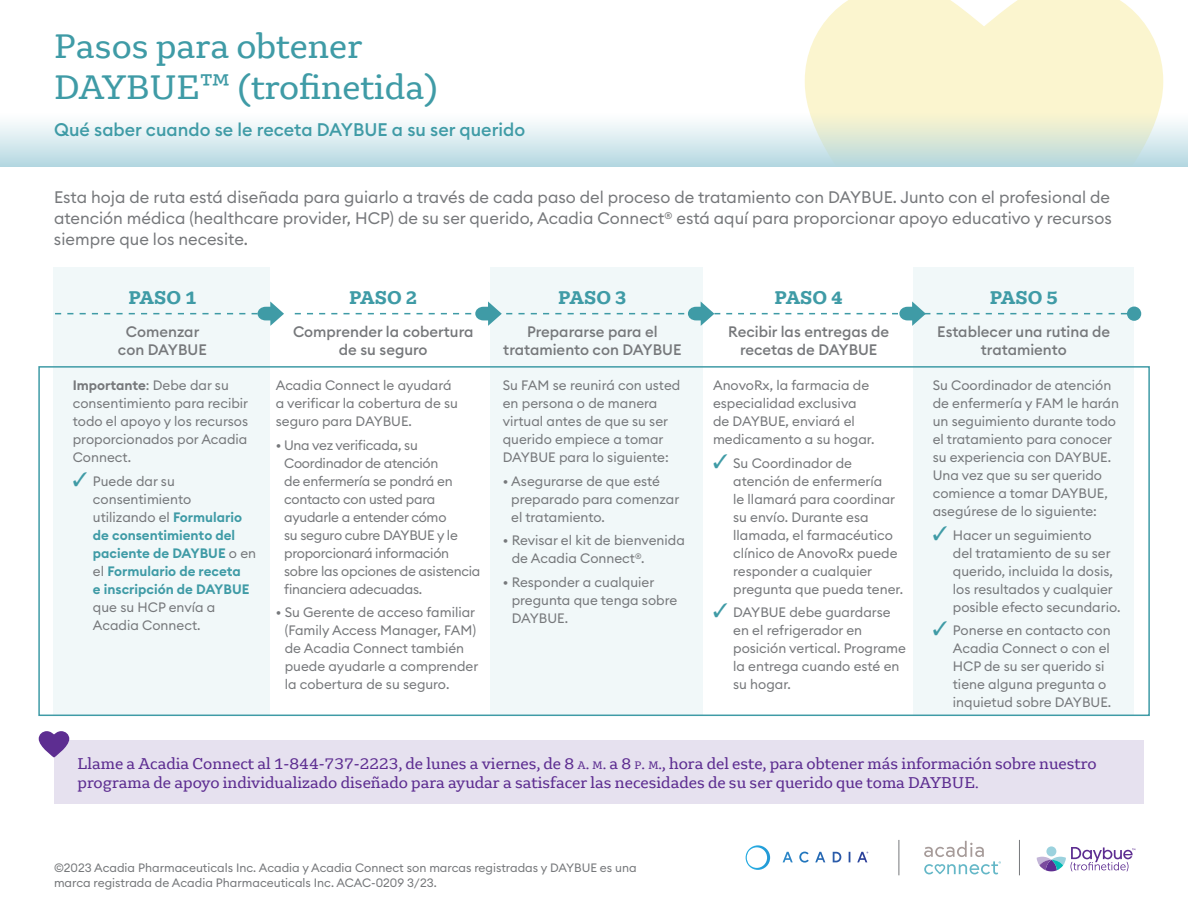
<style>
.page{position:relative;width:1188px;height:918px;background:#fff}
.page>*{position:absolute;margin:0;border:0;box-sizing:border-box;transform-origin:0 0}
.t1{font:36px/40.5px "Gelo";color:#3f9ba6}
.t2{font:700 19.5px "Gelo";color:#3f9ba6}
.t3{font:500 18px "Euclid Circular B";color:#3f9ba6}
.t4{font:16.5px/21px "Euclid Circular B";color:#76787b;text-align:justify}
.t5{font:16.5px/19.5px "Gelo";color:#5d2d91}
.t6{font:500 15px/18px "Euclid Circular B";color:#76787b;text-align:center}
.t7{font:13.5px/18px "Euclid Circular B";color:#76787b}
.t8{font:13.5px/18px "Euclid Circular B";letter-spacing:-.02em;color:#76787b}
.t9{font:600 13.5px/18px "Euclid Circular B";color:#3f9ba6}
.t10{font:12px/14.4px "Euclid Circular B";color:#76787b}
.s1{font-weight:600}
.s2{font-weight:400;color:#76787b}
.s3{color:#3f9ba6}
.s4{font-size:11.55px}
.s5{font-style:inherit}
</style>
<div class="page">
<svg style="left:805px;top:0;width:358px;height:113px;background:#fbf5d2"></svg>
<svg style="left:0;top:113px;width:1188px;height:54px"></svg>
<hr style="left:1019px;top:840px;width:1px;height:35px;background:#76787b">
<div style="left:54px;top:740px;width:1090px;height:63px;background:#e6e1ef"></div>
<svg style="left:39px;top:731px;width:30px;height:27px"></svg>
<hr style="left:899px;top:840px;width:1px;height:35px;background:#76787b">
<svg style="left:924px;top:841px;width:77px;height:33px"></svg>
<div style="left:490px;top:268px;width:213px;height:448px;background:#f1f8f9"></div>
<div style="left:914px;top:268px;width:220px;height:448px;background:#f1f8f9"></div>
<div style="left:54px;top:268px;width:216px;height:448px;background:#f1f8f9"></div>
<svg style="left:55px;top:301px;width:229px;height:25px"></svg>
<div style="left:38px;top:366px;width:1112px;height:350px;border:2px solid #3f9ba6"></div>
<svg style="left:295px;top:301px;width:832px;height:25px"></svg>
<div style="left:1127px;top:307px;width:14px;height:14px;background:#3f9ba6;border-radius:50%"></div>
<svg style="left:746px;top:845px;width:24px;height:25px"></svg>
<svg style="left:783px;top:852px;width:85px;height:11px"></svg>
<svg style="left:1037px;top:847px;width:98px;height:24px"></svg>
<div style="left:1046px;top:846px;width:10px;height:10px;background:#9bd2de;border-radius:50%"></div>
<h1 class="t1" style="left:54px;top:26px;width:386px">Pasos para obtener<br>DAYBUE™ (trofinetida)</h1>
<h3 class="t3" style="left:54px;top:118px;width:473px">Qué saber cuando se le receta DAYBUE a su ser querido</h3>
<p class="t4" style="left:54px;top:187px;width:1059px">Esta hoja de ruta está diseñada para guiarlo a través de cada paso del proceso de tratamiento con DAYBUE. Junto con el profesional de atención médica (healthcare provider, HCP) de su ser querido, Acadia Connect<sup>®</sup> está aquí para proporcionar apoyo educativo y recursos siempre que los necesite.</p>
<h2 class="t2" style="left:128px;top:285px;width:70px">PASO 1</h2>
<p class="t6" style="left:118px;top:322px;width:90px">Comenzar con DAYBUE</p>
<p class="t7" style="left:73px;top:376px;width:177px"><span class="s1">Importante</span>: Debe dar su consentimiento para recibir todo el apoyo y los recursos proporcionados por Acadia<br>Connect.</p>
<p class="t9" style="left:93px;top:472px;width:165px;text-indent:-20px">✓ <span class="s2">Puede dar su consentimiento utilizando el</span> Formulario de consentimiento del paciente de DAYBUE <span class="s2">o en el</span> Formulario de receta<br>e inscripción de DAYBUE</p>
<p class="t7" style="left:93px;top:598px;width:124px">que su HCP envía a<br>Acadia Connect.</p>
<h2 class="t2" style="left:349px;top:285px;width:70px">PASO 2</h2>
<p class="t6" style="left:293px;top:322px;width:182px">Comprender la cobertura de su seguro</p>
<p class="t7" style="left:276px;top:376px;width:184px">Acadia Connect le ayudará a verificar la cobertura de su seguro para DAYBUE.</p>
<p class="t8" style="left:284px;top:436px;width:198px;text-indent:-8px">• Una vez verificada, su<br>Coordinador de atención<br>de enfermería se pondrá en contacto con usted para ayudarle a entender cómo<br>su seguro cubre DAYBUE y le proporcionará información sobre las opciones de asistencia financiera adecuadas.</p>
<p class="t7" style="left:285px;top:603px;width:195px;text-indent:-9px">• Su Gerente de acceso familiar (Family Access Manager, FAM) de Acadia Connect también puede ayudarle a comprender la cobertura de su seguro.</p>
<h2 class="t2" style="left:558px;top:285px;width:70px">PASO 3</h2>
<p class="t6" style="left:503px;top:322px;width:180px">Prepararse para el tratamiento con DAYBUE</p>
<p class="t7" style="left:503px;top:376px;width:179px">Su FAM se reunirá con usted en persona o de manera virtual antes de que su ser querido empiece a tomar<br>DAYBUE para lo siguiente:</p>
<p class="t7" style="left:511px;top:472px;width:170px;text-indent:-8px">• Asegurarse de que esté preparado para comenzar el tratamiento.</p>
<p class="t7" style="left:512px;top:531px;width:175px;text-indent:-9px">• Revisar el kit de bienvenida de Acadia Connect<sup>®</sup>.</p>
<p class="t7" style="left:512px;top:573px;width:167px;text-indent:-9px">• Responder a cualquier pregunta que tenga sobre<br>DAYBUE.</p>
<h2 class="t2" style="left:775px;top:285px;width:70px">PASO 4</h2>
<p class="t6" style="left:728px;top:322px;width:162px">Recibir las entregas de recetas de DAYBUE</p>
<p class="t7" style="left:713px;top:376px;width:163px">AnovoRx, la farmacia de especialidad exclusiva de DAYBUE, enviará el medicamento a su hogar.</p>
<p class="t7" style="left:733px;top:454px;width:171px;text-indent:-20px"><span class="s3">✓</span> Su Coordinador de atención de enfermería<br>le llamará para coordinar su envío. Durante esa llamada, el farmacéutico clínico de AnovoRx puede responder a cualquier pregunta que pueda tener.</p>
<p class="t7" style="left:733px;top:603px;width:174px;text-indent:-20px"><span class="s3">✓</span> DAYBUE debe guardarse en el refrigerador en posición vertical. Programe la entrega cuando esté en su hogar.</p>
<h2 class="t2" style="left:990px;top:285px;width:70px">PASO 5</h2>
<p class="t6" style="left:937px;top:322px;width:175px">Establecer una rutina de tratamiento</p>
<p class="t7" style="left:933px;top:376px;width:188px">Su Coordinador de atención de enfermería y FAM le harán un seguimiento durante todo el tratamiento para conocer su experiencia con DAYBUE.<br>Una vez que su ser querido comience a tomar DAYBUE, asegúrese de lo siguiente:</p>
<p class="t7" style="left:953px;top:526px;width:169px;text-indent:-20px"><span class="s3">✓</span> Hacer un seguimiento<br>del tratamiento de su ser querido, incluida la dosis, los resultados y cualquier posible efecto secundario.</p>
<p class="t7" style="left:953px;top:621px;width:160px;text-indent:-20px"><span class="s3">✓</span> Ponerse en contacto con<br>Acadia Connect o con el<br>HCP de su ser querido si tiene alguna pregunta o inquietud sobre DAYBUE.</p>
<p class="t5" style="left:78px;top:753px;width:1021px">Llame a Acadia Connect al 1-844-737-2223, de lunes a viernes, de 8 <span class="s4">A</span><span class="s5">.</span> <span class="s4">M</span><span class="s5">.</span> a 8 <span class="s4">P</span><span class="s5">.</span> <span class="s4">M</span><span class="s5">.</span>, hora del este, para obtener más información sobre nuestro programa de apoyo individualizado diseñado para ayudar a satisfacer las necesidades de su ser querido que toma DAYBUE.</p>
<p class="t10" style="left:54px;top:861px;width:584px">©2023 Acadia Pharmaceuticals Inc. Acadia y Acadia Connect son marcas registradas y DAYBUE es una marca registrada de Acadia Pharmaceuticals Inc. ACAC-0209 3/23.</p>
</div>
